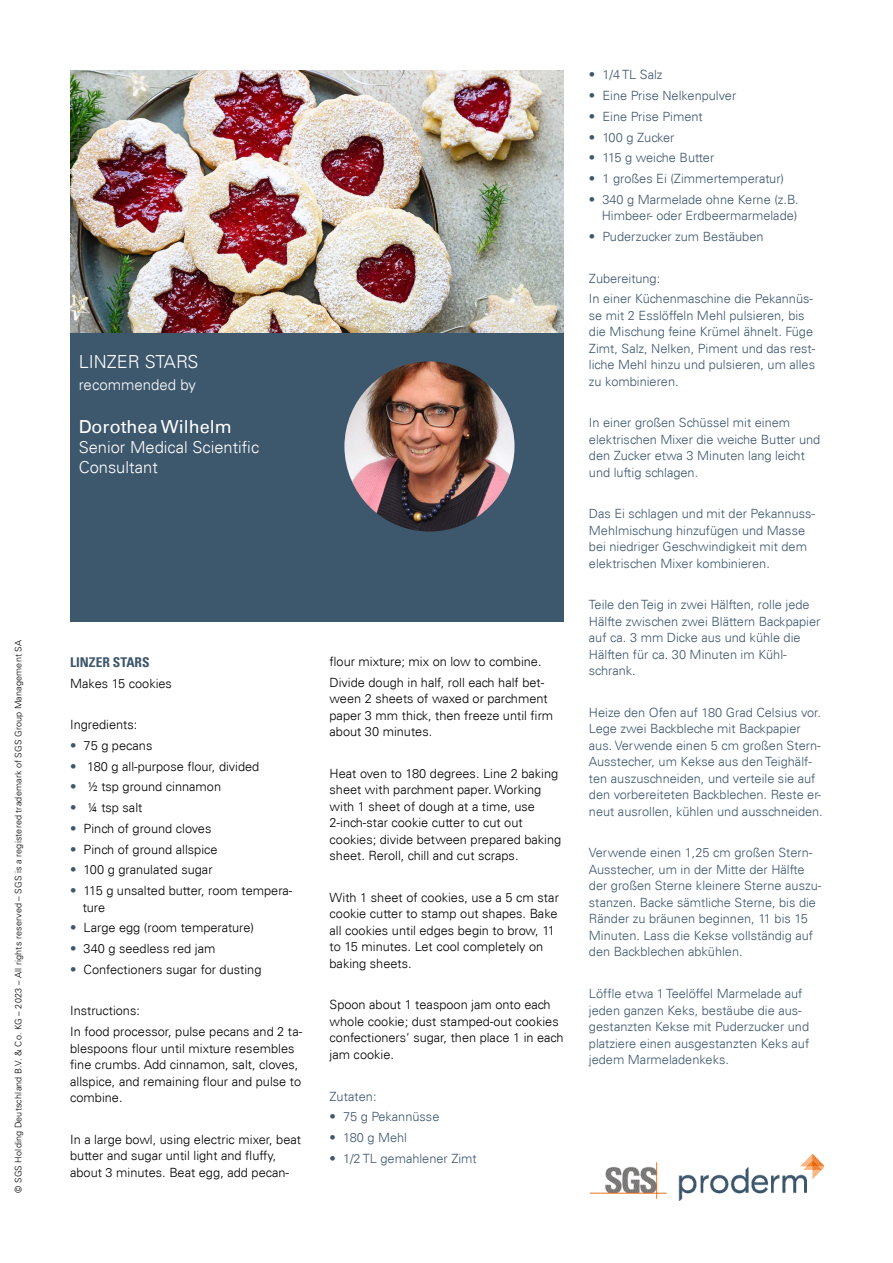
<style>
.page{position:relative;width:893px;height:1263px;background:#fff}
.page>*{position:absolute;margin:0;border:0;box-sizing:border-box;transform-origin:0 0}
.t1{font:18px "Univers LT";color:#fff}
.t2{font:300 18px "Univers LT";color:#fff}
.t3{font:300 16.5px/19.8px "Univers LT";color:#fff}
.t4{font:300 15px "Univers LT";color:#fff}
.t5{font:700 condensed 13.5px "Univers LT";color:#3d576d}
.t6{font:300 12.75px/16.5px "Univers LT";color:#3d576d}
.t7{font:300 12.75px/16.5px "Univers LT";color:#000}
.t8{font:300 9px "Univers LT Std";letter-spacing:.02em;color:#000}
.s1{color:#3d576d}
</style>
<div class="page">
<img style="left:590px;top:1154px;width:234px;height:46px">
<img style="left:70px;top:70px;width:493px;height:264px">
<div style="left:70px;top:334px;width:493px;height:288px;background:#3d576d"></div>
<img style="left:344px;top:361px;width:170px;height:170px;border-radius:85px">
<p class="t8" style="left:13px;top:1193px;width:554px;rotate:-90deg">© SGS Holding Deutschland B.V. &amp; Co. KG – 2023 – All rights reserved – SGS is a registered trademark of SGS Group Management SA</p>
<h1 class="t2" style="left:79px;top:351px;width:121px">LINZER STARS</h1>
<p class="t4" style="left:79px;top:376px;width:119px">recommended by</p>
<h1 class="t1" style="left:79px;top:416px;width:155px">Dorothea Wilhelm</h1>
<p class="t3" style="left:79px;top:437px;width:182px">Senior Medical Scientific<br>Consultant</p>
<p class="t5" style="left:70px;top:654px;width:81px">LINZER STARS</p>
<p class="t7" style="left:70px;top:675px;width:103px">Makes 15 cookies</p>
<p class="t7" style="left:70px;top:716px;width:69px">Ingredients:</p>
<p class="t7" style="left:70px;top:737px;width:84px"><span class="s1">•</span> 75 g pecans</p>
<p class="t7" style="left:70px;top:758px;width:191px"><span class="s1">•</span> 180 g all-purpose flour, divided</p>
<p class="t7" style="left:70px;top:778px;width:152px"><span class="s1">•</span> ½ tsp ground cinnamon</p>
<p class="t7" style="left:70px;top:799px;width:74px"><span class="s1">•</span> ¼ tsp salt</p>
<p class="t7" style="left:70px;top:820px;width:143px"><span class="s1">•</span> Pinch of ground cloves</p>
<p class="t7" style="left:70px;top:841px;width:149px"><span class="s1">•</span> Pinch of ground allspice</p>
<p class="t7" style="left:70px;top:861px;width:144px"><span class="s1">•</span> 100 g granulated sugar</p>
<p class="t7" style="left:83px;top:882px;width:211px;text-indent:-13px"><span class="s1">•</span> 115 g unsalted butter, room tempera&shy;ture</p>
<p class="t7" style="left:70px;top:919px;width:185px"><span class="s1">•</span> Large egg (room temperature)</p>
<p class="t7" style="left:70px;top:940px;width:147px"><span class="s1">•</span> 340 g seedless red jam</p>
<p class="t7" style="left:70px;top:961px;width:193px"><span class="s1">•</span> Confectioners sugar for dusting</p>
<p class="t7" style="left:70px;top:1000px;width:234px;line-height:20.7px">Instructions:<br>In food processor, pulse pecans and 2 ta-</p>
<p class="t7" style="left:70px;top:1040px;width:233px">blespoons flour until mixture resembles fine crumbs. Add cinnamon, salt, cloves, allspice, and remaining flour and pulse to combine.</p>
<p class="t7" style="left:70px;top:1131px;width:232px">In a large bowl, using electric mixer, beat butter and sugar until light and fluffy, about 3 minutes. Beat egg, add pecan-</p>
<p class="t7" style="left:330px;top:651px;width:216px;line-height:20.7px">flour mixture; mix on low to combine.<br>Divide dough in half, roll each half bet-</p>
<p class="t7" style="left:330px;top:691px;width:225px">ween 2 sheets of waxed or parchment paper 3 mm thick, then freeze until firm about 30 minutes.</p>
<p class="t7" style="left:330px;top:765px;width:233px">Heat oven to 180 degrees. Line 2 baking sheet with parchment paper. Working with 1 sheet of dough at a time, use 2-inch-star cookie cutter to cut out cookies; divide between prepared baking sheet. Reroll, chill and cut scraps.</p>
<p class="t7" style="left:330px;top:889px;width:231px">With 1 sheet of cookies, use a 5 cm star cookie cutter to stamp out shapes. Bake all cookies until edges begin to brow, 11 to 15 minutes. Let cool completely on baking sheets.</p>
<p class="t7" style="left:330px;top:997px;width:235px">Spoon about 1 teaspoon jam onto each whole cookie; dust stamped-out cookies confectioners‘ sugar, then place 1 in each jam cookie.</p>
<p class="t6" style="left:330px;top:1088px;width:49px">Zutaten:</p>
<p class="t6" style="left:330px;top:1108px;width:111px">• 75 g Pekannüsse</p>
<p class="t6" style="left:330px;top:1129px;width:79px">• 180 g Mehl</p>
<p class="t6" style="left:330px;top:1150px;width:149px">• 1/2 TL gemahlener Zimt</p>
<p class="t6" style="left:589px;top:67px;width:75px">• 1/4 TL Salz</p>
<p class="t6" style="left:589px;top:87px;width:149px">• Eine Prise Nelkenpulver</p>
<p class="t6" style="left:589px;top:108px;width:115px">• Eine Prise Piment</p>
<p class="t6" style="left:589px;top:129px;width:87px">• 100 g Zucker</p>
<p class="t6" style="left:589px;top:150px;width:127px">• 115 g weiche Butter</p>
<p class="t6" style="left:589px;top:170px;width:197px">• 1 großes Ei (Zimmertemperatur)</p>
<p class="t6" style="left:589px;top:191px;width:211px;text-align:right">• 340 g Marmelade ohne Kerne (z.B.<br>Himbeer- oder Erdbeermarmelade)</p>
<p class="t6" style="left:589px;top:228px;width:176px">• Puderzucker zum Bestäuben</p>
<p class="t6" style="left:589px;top:268px;width:226px;line-height:20.7px">Zubereitung:<br>In einer Küchenmaschine die Pekannüs-</p>
<p class="t6" style="left:589px;top:307px;width:228px">se mit 2 Esslöffeln Mehl pulsieren, bis die Mischung feine Krümel ähnelt. Füge Zimt, Salz, Nelken, Piment und das rest&shy;liche Mehl hinzu und pulsieren, um alles zu kombinieren.</p>
<p class="t6" style="left:589px;top:415px;width:233px">In einer großen Schüssel mit einem elektrischen Mixer die weiche Butter und den Zucker etwa 3 Minuten lang leicht und luftig schlagen.</p>
<p class="t6" style="left:589px;top:506px;width:228px">Das Ei schlagen und mit der Pekannuss-Mehlmischung hinzufügen und Masse bei niedriger Geschwindigkeit mit dem elektrischen Mixer kombinieren.</p>
<p class="t6" style="left:589px;top:597px;width:233px">Teile den Teig in zwei Hälften, rolle jede<br>Hälfte zwischen zwei Blättern Backpapier auf ca. 3 mm Dicke aus und kühle die<br>Hälften für ca. 30 Minuten im Kühl&shy;schrank.</p>
<p class="t6" style="left:589px;top:704px;width:235px">Heize den Ofen auf 180 Grad Celsius vor.<br>Lege zwei Backbleche mit Backpapier aus. Verwende einen 5 cm großen Stern-Ausstecher, um Kekse aus den Teighälf&shy;ten auszuschneiden, und verteile sie auf den vorbereiteten Backblechen. Reste er&shy;neut ausrollen, kühlen und ausschneiden.</p>
<p class="t6" style="left:589px;top:845px;width:234px">Verwende einen 1,25 cm großen Stern-Ausstecher, um in der Mitte der Hälfte der großen Sterne kleinere Sterne auszu&shy;stanzen. Backe sämtliche Sterne, bis die Ränder zu bräunen beginnen, 11 bis 15<br>Minuten. Lass die Kekse vollständig auf den Backblechen abkühlen.</p>
<p class="t6" style="left:589px;top:985px;width:222px">Löffle etwa 1 Teelöffel Marmelade auf jeden ganzen Keks, bestäube die aus&shy;gestanzten Kekse mit Puderzucker und platziere einen ausgestanzten Keks auf jedem Marmeladenkeks.</p>
</div>
